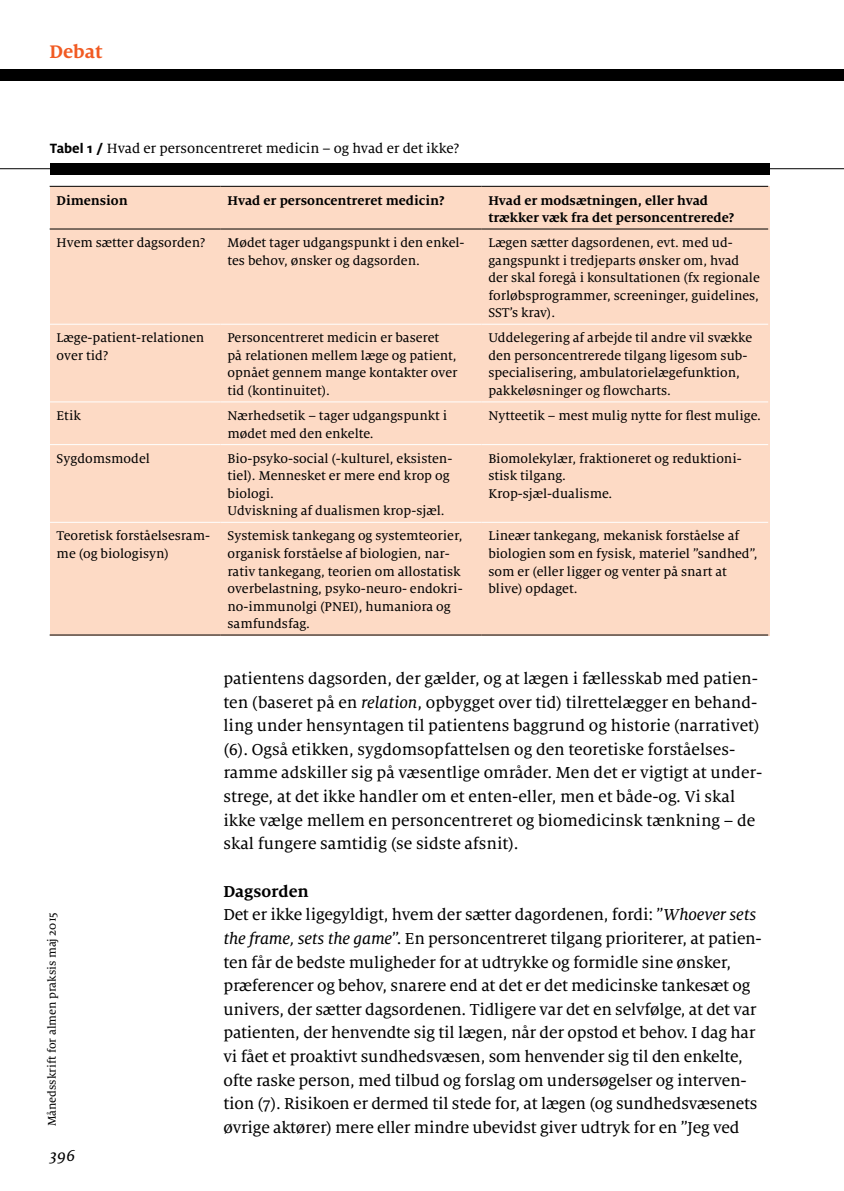
<style>
.page{position:relative;width:844px;height:1191px;background:#fff}
.page>*{position:absolute;margin:0;border:0;box-sizing:border-box;transform-origin:0 0}
.t1{font:700 20.12px "Milo Serif OT";color:#f15a22}
.t2{font:17.5px/23.6px "Milo Serif OT Text";letter-spacing:-.01em;color:#000}
.t3{font:700 17.5px "Milo Serif OT";color:#000}
.t4{font:17.5px "Milo Serif OT Text Ita";color:#000}
.t5{font:14.88px "Milo Serif OT Text";color:#000}
.t6{font:14px/17.5px "Milo Serif OT Text";color:#000}
.t7{font:700 14px/17.5px "Milo Serif OT";color:#000}
.t8{font:12.25px "Milo Serif OT Text";color:#000}
.s1{font-family:"Milo OT";font-weight:700}
.s2{font-family:"Milo Serif OT Text Ita"}
</style>
<div class="page">
<div style="left:0;top:69px;width:843px;height:12px;background:#000"></div>
<hr style="left:0;top:168px;width:843px;height:1px;background:#000">
<div style="left:50px;top:186px;width:719px;height:449px;background:#fddac5"></div>
<hr style="left:50px;top:186px;width:170px;height:1px;background:#000">
<hr style="left:220px;top:186px;width:261px;height:1px;background:#000">
<hr style="left:481px;top:186px;width:287px;height:1px;background:#000">
<hr style="left:50px;top:229px;width:170px;height:1px;background:#000">
<hr style="left:220px;top:229px;width:261px;height:1px;background:#000">
<hr style="left:481px;top:229px;width:287px;height:1px;background:#000">
<hr style="left:50px;top:401px;width:170px;height:1px;background:#fff">
<hr style="left:220px;top:401px;width:261px;height:1px;background:#fff">
<hr style="left:481px;top:401px;width:287px;height:1px;background:#fff">
<hr style="left:50px;top:444px;width:170px;height:1px;background:#fff">
<hr style="left:220px;top:444px;width:261px;height:1px;background:#fff">
<hr style="left:481px;top:444px;width:287px;height:1px;background:#fff">
<hr style="left:50px;top:522px;width:170px;height:1px;background:#fff">
<hr style="left:220px;top:522px;width:261px;height:1px;background:#fff">
<hr style="left:481px;top:522px;width:287px;height:1px;background:#fff">
<hr style="left:50px;top:634px;width:170px;height:1px;background:#000">
<hr style="left:220px;top:634px;width:261px;height:1px;background:#000">
<hr style="left:481px;top:634px;width:287px;height:1px;background:#000">
<hr style="left:50px;top:324px;width:170px;height:1px;background:#fff">
<hr style="left:220px;top:324px;width:261px;height:1px;background:#fff">
<hr style="left:481px;top:324px;width:287px;height:1px;background:#fff">
<div style="left:50px;top:164px;width:719px;height:11px;background:#000"></div>
<h1 class="t1" style="left:50px;top:41px;width:54px">Debat</h1>
<p class="t5" style="left:50px;top:140px;width:411px"><span class="s1">Tabel 1 /</span> Hvad er personcentreret medicin – og hvad er det ikke?</p>
<p class="t7" style="left:57px;top:191px;width:73px">Dimension</p>
<p class="t7" style="left:227px;top:191px;width:218px">Hvad er personcentreret medicin?</p>
<p class="t7" style="left:488px;top:191px;width:247px">Hvad er modsætningen, eller hvad trækker væk fra det personcentrerede?</p>
<p class="t6" style="left:57px;top:234px;width:150px">Hvem sætter dagsorden?</p>
<p class="t6" style="left:227px;top:234px;width:238px">Mødet tager udgangspunkt i den enkel&shy;tes behov, ønsker og dagsorden.</p>
<p class="t6" style="left:488px;top:234px;width:273px">Lægen sætter dagsordenen, evt. med ud&shy;gangspunkt i tredjeparts ønsker om, hvad der skal foregå i konsultationen (fx regionale forløbsprogrammer, screeninger, guidelines, SST’s krav).</p>
<p class="t6" style="left:57px;top:329px;width:149px">Læge-patient-relationen over tid?</p>
<p class="t6" style="left:227px;top:329px;width:231px">Personcentreret medicin er baseret<br>på relationen mellem læge og patient, opnået gennem mange kontakter over tid (kontinuitet).</p>
<p class="t6" style="left:488px;top:329px;width:265px">Uddelegering af arbejde til andre vil svække den personcentrerede tilgang ligesom sub&shy;specialisering, ambulatorielægefunktion, pakkeløsninger og flowcharts.</p>
<p class="t6" style="left:57px;top:407px;width:26px">Etik</p>
<p class="t6" style="left:227px;top:407px;width:221px">Nærhedsetik – tager udgangspunkt i mødet med den enkelte.</p>
<p class="t6" style="left:488px;top:407px;width:274px">Nytteetik – mest mulig nytte for flest mulige.</p>
<p class="t6" style="left:57px;top:450px;width:95px">Sygdomsmodel</p>
<p class="t6" style="left:227px;top:450px;width:226px">Bio-psyko-social (-kulturel, eksisten&shy;tiel). Mennesket er mere end krop og biologi.<br>Udviskning af dualismen krop-sjæl.</p>
<p class="t6" style="left:488px;top:450px;width:255px">Biomolekylær, fraktioneret og reduktioni&shy;stisk tilgang.<br>Krop-sjæl-dualisme.</p>
<p class="t6" style="left:57px;top:527px;width:155px">Teoretisk forståelsesram&shy;me (og biologisyn)</p>
<p class="t6" style="left:227px;top:527px;width:236px">Systemisk tankegang og systemteorier, organisk forståelse af biologien, nar&shy;rativ tankegang, teorien om allostatisk overbelastning, psyko-neuro- endokri&shy;no-immunolgi (PNEI), humaniora og samfundsfag.</p>
<p class="t6" style="left:488px;top:527px;width:270px">Lineær tankegang, mekanisk forståelse af biologien som en fysisk, materiel ”sandhed”, som er (eller ligger og venter på snart at blive) opdaget.</p>
<p class="t8" style="left:45px;top:1126px;width:216px;rotate:-90deg">Månedsskrift for almen praksis maj 2015</p>
<p class="t4" style="left:50px;top:1146px;width:27px">396</p>
<p class="t2" style="left:223px;top:667px;width:540px">patientens dagsorden, der gælder, og at lægen i fællesskab med patien&shy;ten (baseret på en <span class="s2">relation</span>, opbygget over tid) tilrettelægger en behand&shy;ling under hensyntagen til patientens baggrund og historie (narrativet) (6). Også etikken, sygdomsopfattelsen og den teoretiske forståelses&shy;ramme adskiller sig på væsentlige områder. Men det er vigtigt at under&shy;strege, at det ikke handler om et enten-eller, men et både-og. Vi skal ikke vælge mellem en personcentreret og biomedicinsk tænkning – de skal fungere samtidig (se sidste afsnit).</p>
<p class="t3" style="left:223px;top:881px;width:87px">Dagsorden</p>
<p class="t2" style="left:223px;top:903px;width:540px">Det er ikke ligegyldigt, hvem der sætter dagordenen, fordi: ”<span class="s2">Whoever sets the frame, sets the game</span>”. En personcentreret tilgang prioriterer, at patien&shy;ten får de bedste muligheder for at udtrykke og formidle sine ønsker, præferencer og behov, snarere end at det er det medicinske tankesæt og univers, der sætter dagsordenen. Tidligere var det en selvfølge, at det var patienten, der henvendte sig til lægen, når der opstod et behov. I dag har vi fået et proaktivt sundhedsvæsen, som henvender sig til den enkelte, ofte raske person, med tilbud og forslag om undersøgelser og interven&shy;tion (7). Risikoen er dermed til stede for, at lægen (og sundhedsvæsenets øvrige aktører) mere eller mindre ubevidst giver udtryk for en ”Jeg ved</p>
</div>
